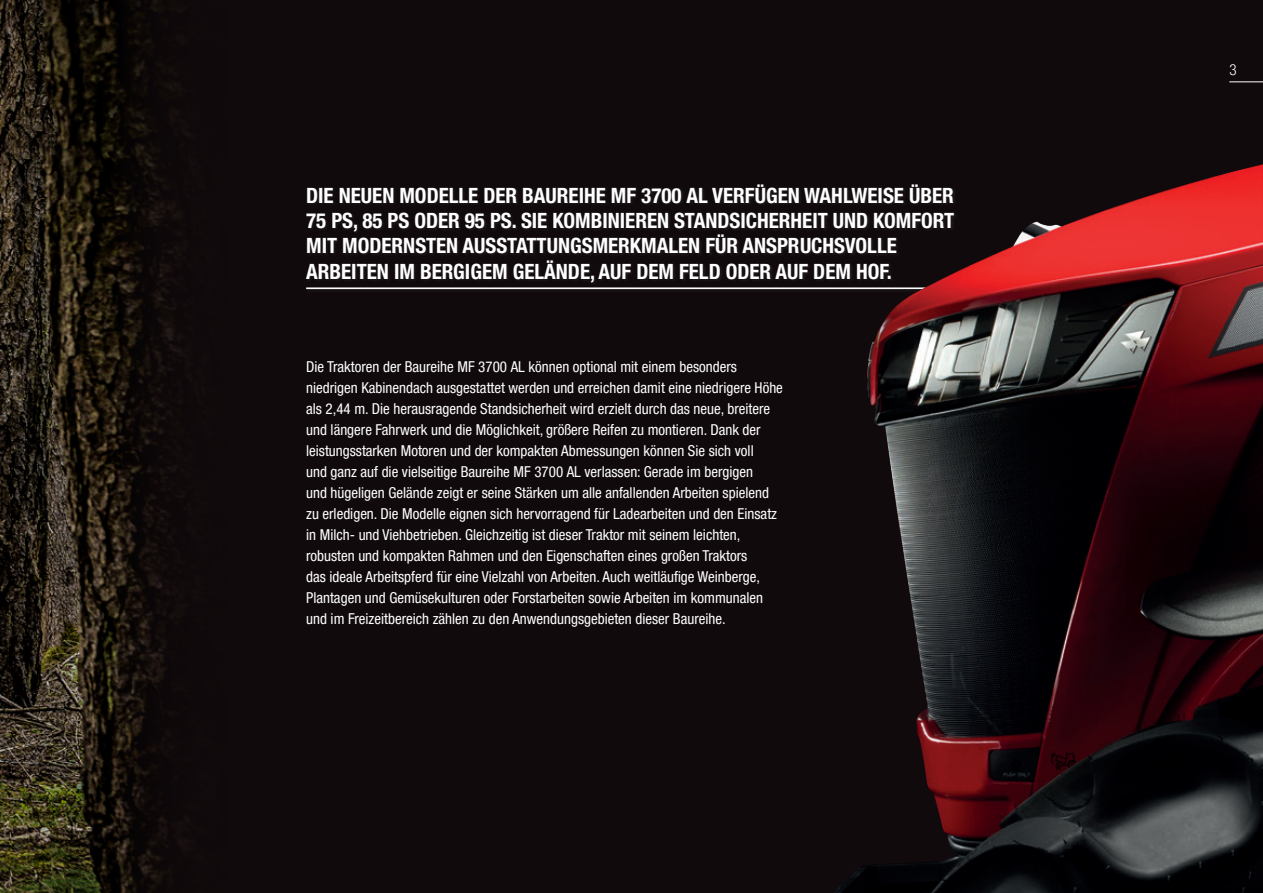
<style>
.page{position:relative;width:1263px;height:893px;background:#fff}
.page>*{position:absolute;margin:0;border:0;box-sizing:border-box;transform-origin:0 0}
.t1{font:700 condensed 21px/25.2px "Helvetica Neue LTW1 G";color:#fff}
.t2{font:condensed 15px/21px "Helvetica Neue LTW1 G";color:#fff}
.t3{font:300 condensed 15px "Helvetica Neue LTW1 G";color:#fff}
</style>
<div class="page">
<img style="left:0;top:0;width:106px;height:893px">
<div style="left:106px;top:0;width:1157px;height:893px;background:#110a0c"></div>
<div style="left:306px;top:184px;width:710px;height:109px;background:#140e10"></div>
<hr style="left:306px;top:287px;width:706px;height:2px;background:#fff">
<img style="left:833px;top:164px;width:430px;height:729px">
<hr style="left:1229px;top:81px;width:34px;height:1px;background:#fff">
<p class="t1" style="left:306px;top:183px;width:649px">DIE NEUEN MODELLE DER BAUREIHE MF 3700 AL VERFÜGEN WAHLWEISE ÜBER 75 PS, 85 PS ODER 95 PS. SIE KOMBINIEREN STANDSICHERHEIT UND KOMFORT MIT MODERNSTEN AUSSTATTUNGSMERKMALEN FÜR ANSPRUCHSVOLLE ARBEITEN IM BERGIGEM GELÄNDE, AUF DEM FELD ODER AUF DEM HOF.</p>
<p class="t2" style="left:306px;top:356px;width:478px">Die Traktoren der Baureihe MF 3700 AL können optional mit einem besonders niedrigen Kabinendach ausgestattet werden und erreichen damit eine niedrigere Höhe als 2,44 m. Die herausragende Standsicherheit wird erzielt durch das neue, breitere und längere Fahrwerk und die Möglichkeit, größere Reifen zu montieren. Dank der leistungsstarken Motoren und der kompakten Abmessungen können Sie sich voll<br>und ganz auf die vielseitige Baureihe MF 3700 AL verlassen: Gerade im bergigen<br>und hügeligen Gelände zeigt er seine Stärken um alle anfallenden Arbeiten spielend zu erledigen. Die Modelle eignen sich hervorragend für Ladearbeiten und den Einsatz in Milch- und Viehbetrieben. Gleichzeitig ist dieser Traktor mit seinem leichten, robusten und kompakten Rahmen und den Eigenschaften eines großen Traktors<br>das ideale Arbeitspferd für eine Vielzahl von Arbeiten. Auch weitläufige Weinberge, Plantagen und Gemüsekulturen oder Forstarbeiten sowie Arbeiten im kommunalen und im Freizeitbereich zählen zu den Anwendungsgebieten dieser Baureihe.</p>
<p class="t3" style="left:1229px;top:61px;width:9px">3</p>
</div>
